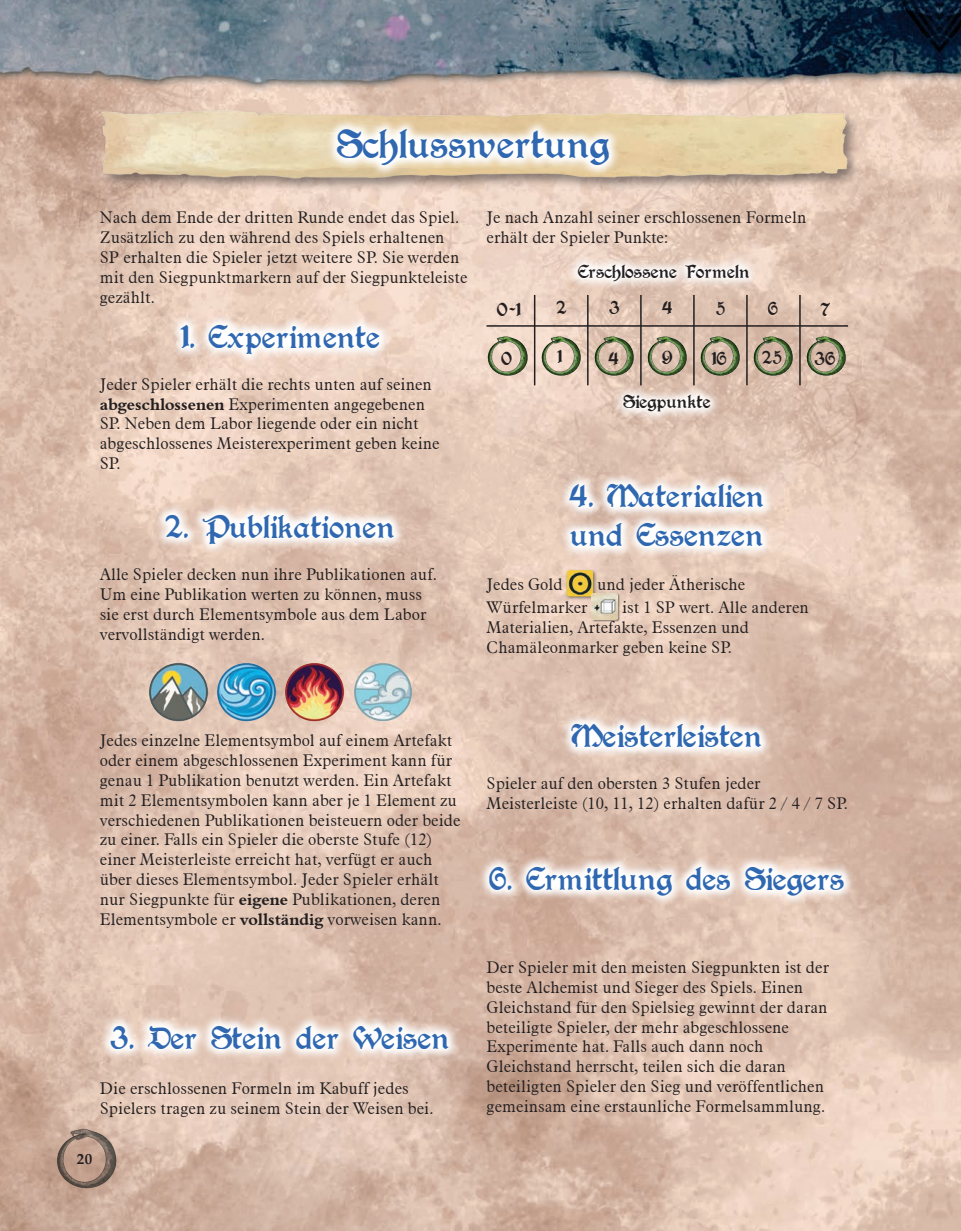
<style>
.page{position:relative;width:961px;height:1231px;background:#fff}
.page>*{position:absolute;margin:0;border:0;box-sizing:border-box;transform-origin:0 0}
.t1{font:45px "Augusta";color:#2f67b0}
.t2{font:36px/39px "Augusta";color:#2f67b0}
.t3{font:20.7px "Augusta";color:#231f20}
.t4{font:300 16.5px/19.8px "Aldine 721 BT";color:#231f20}
.t5{font:700 15px "Palatino Linotype";color:#231f20}
.s1{font-family:"Aldine 401 BT Bold A";font-weight:400}
</style>
<div class="page">
<img style="left:0;top:0;width:961px;height:1231px">
<img style="left:55px;top:1127px;width:63px;height:62px">
<div style="left:99px;top:108px;width:762px;height:85px;background:#231f20;opacity:.5"></div>
<img style="left:99px;top:111px;width:749px;height:68px">
<svg style="left:325px;top:118px;width:296px;height:59px"></svg>
<svg style="left:169px;top:312px;width:222px;height:53px"></svg>
<svg style="left:558px;top:472px;width:217px;height:86px"></svg>
<svg style="left:560px;top:711px;width:212px;height:48px"></svg>
<svg style="left:478px;top:855px;width:377px;height:52px"></svg>
<svg style="left:154px;top:503px;width:251px;height:53px"></svg>
<svg style="left:99px;top:1013px;width:361px;height:47px"></svg>
<div style="left:565px;top:569px;width:32px;height:31px;background:#231f20;opacity:.5"></div>
<img style="left:567px;top:570px;width:26px;height:26px">
<div style="left:592px;top:593px;width:28px;height:29px;background:#231f20;opacity:.5"></div>
<img style="left:592px;top:593px;width:26px;height:26px">
<img style="left:353px;top:659px;width:60px;height:65px">
<img style="left:148px;top:659px;width:60px;height:65px">
<img style="left:285px;top:659px;width:59px;height:65px">
<img style="left:217px;top:659px;width:59px;height:65px">
<svg style="left:567px;top:254px;width:193px;height:39px"></svg>
<svg style="left:612px;top:384px;width:110px;height:39px"></svg>
<img style="left:486px;top:335px;width:43px;height:42px">
<img style="left:539px;top:335px;width:44px;height:42px">
<img style="left:593px;top:335px;width:43px;height:42px">
<img style="left:645px;top:335px;width:44px;height:42px">
<img style="left:698px;top:335px;width:44px;height:42px">
<img style="left:751px;top:335px;width:44px;height:42px">
<img style="left:804px;top:335px;width:44px;height:42px">
<hr style="left:486px;top:325px;width:362px;height:2px;background:#231f20">
<hr style="left:534px;top:295px;width:1px;height:90px;background:#231f20">
<hr style="left:587px;top:295px;width:1px;height:90px;background:#231f20">
<hr style="left:640px;top:295px;width:1px;height:90px;background:#231f20">
<hr style="left:693px;top:295px;width:1px;height:90px;background:#231f20">
<hr style="left:746px;top:295px;width:1px;height:90px;background:#231f20">
<hr style="left:799px;top:295px;width:1px;height:90px;background:#231f20">
<h1 class="t1" style="left:337px;top:118px;width:275px">Schlusswertung</h1>
<p class="t4" style="left:100px;top:207px;width:369px">Nach dem Ende der dritten Runde endet das Spiel.<br>Zusätzlich zu den während des Spiels erhaltenen SP erhalten die Spieler jetzt weitere SP. Sie werden mit den Siegpunktmarkern auf der Siegpunkteleiste gezählt.</p>
<h2 class="t2" style="left:181px;top:316px;width:201px">1. Experimente</h2>
<p class="t4" style="left:100px;top:374px;width:341px">Jeder Spieler erhält die rechts unten auf seinen <span class="s1">abgeschlossenen</span> Experimenten angegebenen SP. Neben dem Labor liegende oder ein nicht abgeschlossenes Meisterexperiment geben keine SP.</p>
<h2 class="t2" style="left:166px;top:507px;width:231px">2. Publikationen</h2>
<p class="t4" style="left:486px;top:207px;width:321px">Je nach Anzahl seiner erschlossenen Formeln erhält der Spieler Punkte:</p>
<p class="t3" style="left:578px;top:260px;width:173px">Erschlossene Formeln</p>
<p class="t3" style="left:497px;top:298px;width:26px">0-1</p>
<p class="t3" style="left:557px;top:296px;width:12px">2</p>
<p class="t3" style="left:609px;top:296px;width:12px">3</p>
<p class="t3" style="left:662px;top:296px;width:13px">4</p>
<p class="t3" style="left:716px;top:296px;width:11px">5</p>
<p class="t3" style="left:768px;top:296px;width:12px">6</p>
<p class="t3" style="left:820px;top:298px;width:12px">7</p>
<p class="t3" style="left:501px;top:347px;width:13px">0</p>
<p class="t3" style="left:557px;top:345px;width:7px">1</p>
<p class="t3" style="left:608px;top:347px;width:13px">4</p>
<p class="t3" style="left:662px;top:346px;width:13px">9</p>
<p class="t3" style="left:711px;top:347px;width:17px">16</p>
<p class="t3" style="left:762px;top:346px;width:21px">25</p>
<p class="t3" style="left:815px;top:347px;width:23px">36</p>
<p class="t3" style="left:623px;top:390px;width:89px">Siegpunkte</p>
<h2 class="t2" style="left:569px;top:476px;width:197px">4. Materialien und Essenzen</h2>
<p class="t4" style="left:100px;top:564px;width:338px">Alle Spieler decken nun ihre Publikationen auf.<br>Um eine Publikation werten zu können, muss sie erst durch Elementsymbole aus dem Labor vervollständigt werden.</p>
<p class="t4" style="left:486px;top:574px;width:78px">Jedes Gold</p>
<p class="t4" style="left:597px;top:574px;width:150px">und jeder Ätherische</p>
<p class="t4" style="left:486px;top:597px;width:103px">Würfelmarker</p>
<p class="t4" style="left:486px;top:597px;width:324px;text-indent:136px">ist 1 SP wert. Alle anderen<br>Materialien, Artefakte, Essenzen und<br>Chamäleonmarker geben keine SP.</p>
<p class="t4" style="left:100px;top:730px;width:362px">Jedes einzelne Elementsymbol auf einem Artefakt oder einem abgeschlossenen Experiment kann für genau 1 Publikation benutzt werden. Ein Artefakt mit 2 Elementsymbolen kann aber je 1 Element zu verschiedenen Publikationen beisteuern oder beide zu einer. Falls ein Spieler die oberste Stufe (12) einer Meisterleiste erreicht hat, verfügt er auch über dieses Elementsymbol. Jeder Spieler erhält nur Siegpunkte für <span class="s1">eigene</span> Publikationen, deren Elementsymbole er <span class="s1">vollständig</span> vorweisen kann.</p>
<h2 class="t2" style="left:111px;top:1017px;width:341px">3. Der Stein der Weisen</h2>
<p class="t4" style="left:100px;top:1077px;width:335px">Die erschlossenen Formeln im Kabuff jedes<br>Spielers tragen zu seinem Stein der Weisen bei.</p>
<p class="t5" style="left:77px;top:1147px;width:17px">20</p>
<h2 class="t2" style="left:572px;top:716px;width:192px">Meisterleisten</h2>
<p class="t4" style="left:486px;top:773px;width:363px">Spieler auf den obersten 3 Stufen jeder<br>Meisterleiste (10, 11, 12) erhalten dafür 2 / 4 / 7 SP.</p>
<h2 class="t2" style="left:489px;top:859px;width:357px">6. Ermittlung des Siegers</h2>
<p class="t4" style="left:486px;top:957px;width:344px">Der Spieler mit den meisten Siegpunkten ist der beste Alchemist und Sieger des Spiels. Einen Gleichstand für den Spielsieg gewinnt der daran beteiligte Spieler, der mehr abgeschlossene Experimente hat. Falls auch dann noch Gleichstand herrscht, teilen sich die daran beteiligten Spieler den Sieg und veröffentlichen gemeinsam eine erstaunliche Formelsammlung.</p>
</div>
